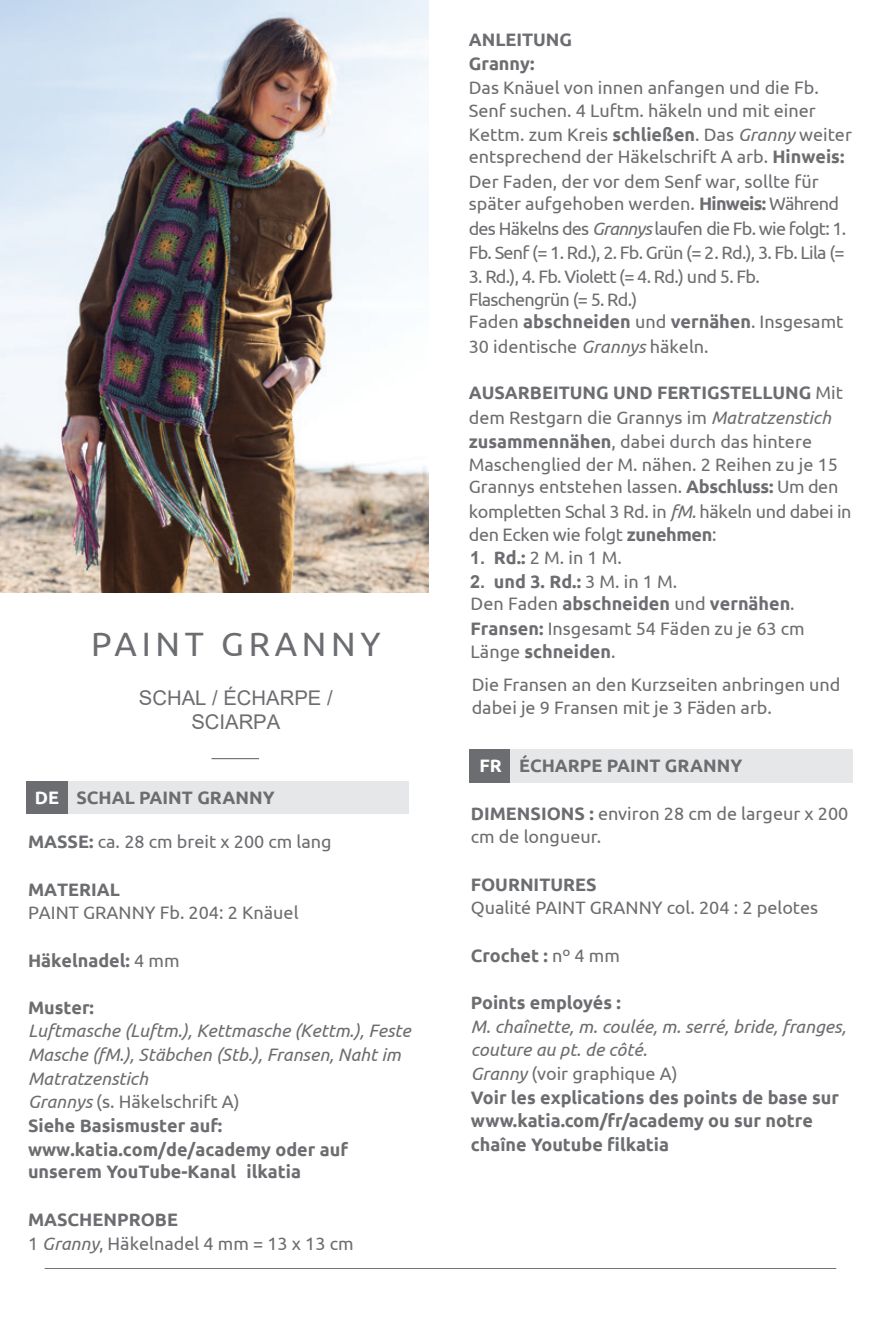
<style>
.page{position:relative;width:881px;height:1340px;background:#fff}
.page>*{position:absolute;margin:0;border:0;box-sizing:border-box;transform-origin:0 0}
.t1{font:33.75px "Ubuntu";letter-spacing:.14em;color:#6c6d70}
.t2{font:20.25px/23.6px "Arial";color:#6c6d70;text-align:center}
.t3{font:18px/23.6px "Ubuntu";color:#6c6d70}
.t4{font:700 18px/23.6px "Ubuntu";color:#6c6d70}
.t5{font:italic 18px/23.4px "Ubuntu";color:#6c6d70}
.t6{font:18px/22.7px "Ubuntu";letter-spacing:-.04em;color:#6c6d70}
.t7{font:18px/23.4px "Ubuntu";letter-spacing:-.02em;color:#6c6d70}
.s1{color:#fff}
.s2{font-weight:700}
.s3{font-weight:400}
.s4{font-style:normal}
.s5{font-weight:700;font-style:normal}
.s6{font-style:italic}
.s7{font-family:"Arial";font-weight:700}
.s8{font-family:"Arial"}
.s9{font-weight:400;font-style:italic}
</style>
<div class="page">
<hr style="left:211px;top:758px;width:48px;height:1px;background:#6c6d70">
<img style="left:0;top:0;width:428px;height:592px">
<hr style="left:45px;top:1268px;width:791px;height:1px;background:#6c6d70">
<div style="left:26px;top:780px;width:42px;height:33px;background:#6c6d70"></div>
<div style="left:68px;top:780px;width:340px;height:33px;background:#e6e7e9"></div>
<div style="left:469px;top:749px;width:42px;height:34px;background:#6c6d70"></div>
<div style="left:510px;top:749px;width:342px;height:34px;background:#e6e7e9"></div>
<p class="t1" style="left:91px;top:623px;width:291px">PAINT GRANNY</p>
<p class="t2" style="left:139px;top:686px;width:195px">SCHAL / ÉCHARPE /<br>SCIARPA</p>
<p class="t4" style="left:35px;top:785px;width:241px"><span class="s1">DE</span> SCHAL PAINT GRANNY</p>
<p class="t3" style="left:28px;top:829px;width:305px"><span class="s2">MASSE:</span> ca. 28 cm breit x 200 cm lang</p>
<p class="t4" style="left:28px;top:877px;width:93px">MATERIAL</p>
<p class="t3" style="left:28px;top:900px;width:272px">PAINT GRANNY Fb. 204: 2 Knäuel</p>
<p class="t4" style="left:28px;top:948px;width:153px">Häkelnadel: <span class="s3">4 mm</span></p>
<p class="t4" style="left:28px;top:995px;width:68px">Muster:</p>
<p class="t5" style="left:28px;top:1018px;width:384px">Luftmasche (Luftm.), Kettmasche (Kettm.), Feste Masche (fM.), Stäbchen (Stb.), Fransen, Naht im Matratzenstich<br>Grannys <span class="s4">(s. Häkelschrift A)<br></span><span class="s5">Siehe Basismuster auf: www.katia.com/de/academy oder auf unserem YouTube-Kanal ilkatia</span></p>
<p class="t3" style="left:28px;top:1207px;width:327px"><span class="s2">MASCHENPROBE<br></span>1 <span class="s6">Granny</span>, Häkelnadel 4 mm = 13 x 13 cm</p>
<p class="t4" style="left:468px;top:28px;width:105px">ANLEITUNG<br>Granny:</p>
<p class="t3" style="left:468px;top:75px;width:384px">Das Knäuel von innen anfangen und die Fb.<br>Senf suchen. 4 Luftm. häkeln und mit einer Kettm. zum Kreis <span class="s2">schließen</span>. Das <span class="s6">Granny</span> weiter entsprechend der Häkelschrift A arb. <span class="s2">Hinweis:</span></p>
<p class="t3" style="left:468px;top:170px;width:371px;line-height:22.1px">Der Faden, der vor dem Senf war, sollte für später aufgehoben werden. <span class="s2">Hinweis:</span> Während</p>
<p class="t6" style="left:468px;top:216px;width:379px;line-height:23.6px">des Häkelns des <span class="s6">Grannys</span> laufen die Fb. wie folgt: 1.<br>Fb. Senf (= 1. Rd.), 2. Fb. Grün (= 2. Rd.), 3. Fb. Lila (=</p>
<p class="t6" style="left:468px;top:264px;width:376px">3. Rd.), 4. Fb. Violett (= 4. Rd.) und 5. Fb.<br>Flaschengrün (= 5. Rd.)<br>Faden <span class="s2">abschneiden</span> und <span class="s2">vernähen</span>. Insgesamt</p>
<p class="t3" style="left:468px;top:335px;width:241px">30 identische <span class="s6">Grannys</span> häkeln.</p>
<p class="t3" style="left:468px;top:380px;width:375px"><span class="s2">AUSARBEITUNG UND FERTIGSTELLUNG</span> Mit dem Restgarn die Grannys im <span class="s6">Matratzenstich </span><span class="s2">zusammennähen</span>, dabei durch das hintere Maschenglied der M. nähen. 2 Reihen zu je 15<br>Grannys entstehen lassen. <span class="s2">Abschluss:</span> Um den</p>
<p class="t7" style="left:468px;top:499px;width:384px">kompletten Schal 3 Rd. in <span class="s6">fM.</span> häkeln und dabei in den Ecken wie folgt <span class="s2">zunehmen</span>:</p>
<p class="t3" style="left:470px;top:545px;width:153px"><span class="s7">1.</span> <span class="s2">Rd.:</span> 2 M. in 1 M.</p>
<p class="t4" style="left:470px;top:570px;width:326px;line-height:22.1px"><span class="s8">2.</span> und 3. Rd.: <span class="s3">3 M. in 1 M.<br>Den Faden</span> abschneiden <span class="s3">und</span> vernähen<span class="s3">.</span></p>
<p class="t3" style="left:470px;top:616px;width:335px"><span class="s2">Fransen:</span> Insgesamt 54 Fäden zu je 63 cm<br>Länge <span class="s2">schneiden</span>.</p>
<p class="t3" style="left:471px;top:672px;width:370px">Die Fransen an den Kurzseiten anbringen und dabei je 9 Fransen mit je 3 Fäden arb.</p>
<p class="t4" style="left:479px;top:754px;width:264px"><span class="s1">FR</span> ÉCHARPE PAINT GRANNY</p>
<p class="t3" style="left:470px;top:801px;width:379px"><span class="s2">DIMENSIONS :</span> environ 28 cm de largeur x 200 cm de longueur.</p>
<p class="t4" style="left:470px;top:872px;width:127px">FOURNITURES</p>
<p class="t3" style="left:470px;top:895px;width:348px">Qualité PAINT GRANNY col. 204 : 2 pelotes</p>
<p class="t4" style="left:470px;top:943px;width:151px">Crochet : <span class="s3">nº 4 mm</span></p>
<p class="t4" style="left:470px;top:990px;width:151px">Points employés :</p>
<p class="t4" style="left:470px;top:1014px;width:376px"><span class="s9">M. chaînette, m. coulée, m. serré, bride, franges, couture au pt. de côté.<br>Granny</span> <span class="s3">(voir graphique A)<br></span>Voir les explications des points de base sur www.katia.com/fr/academy ou sur notre chaîne Youtube filkatia</p>
</div>
